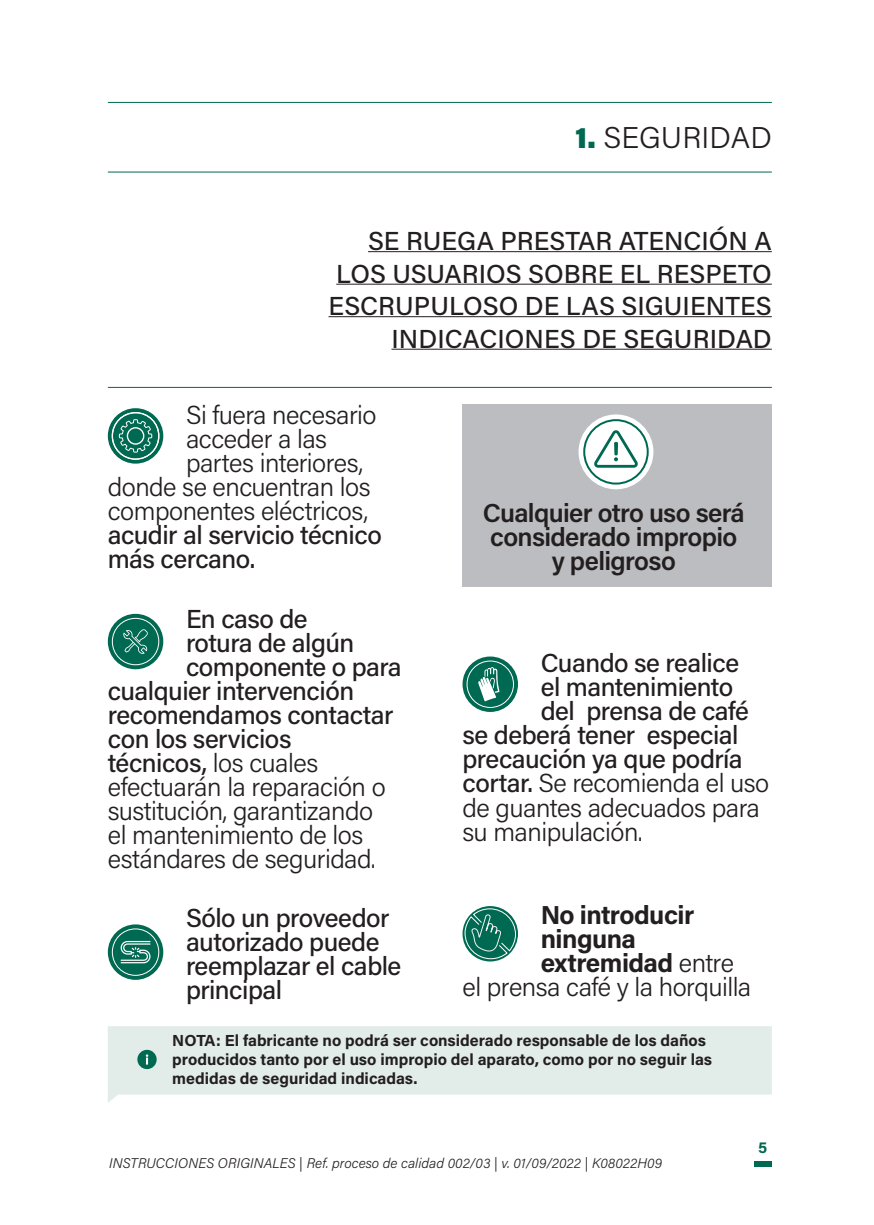
<style>
.page{position:relative;width:874px;height:1225px;background:#fff}
.page>*{position:absolute;margin:0;border:0;box-sizing:border-box;transform-origin:0 0}
.t1{font:300 30px "Acumin Pro";color:#231f20}
.Enumeración{font:500 26px/24px "Acumin Pro";letter-spacing:-.02em;color:#231f20}
.Enumeración-2{font:300 26px "Acumin Pro";letter-spacing:-.02em;color:#231f20}
.Subrayado{font:500 26px/32.6px "Acumin Pro";color:#231f20;text-align:right}
.Enumeración-3{font:600 26px/24px "Acumin Pro";letter-spacing:-.025em;color:#231f20;text-align:center}
.Enumeración-4{font:700 26px "Acumin Pro";letter-spacing:-.02em;color:#231f20}
.Nota{font:700 16px/19px "Acumin Pro";color:#231f20}
.t2{font:700 16px "Acumin Pro";color:#006951}
.t3{font:italic 300 14px "Acumin Pro";letter-spacing:.01em;color:#231f20}
.s1{font-weight:900;color:#006951}
.s2{font-weight:300}
.s3{font-weight:500}
</style>
<div class="page">
<div style="left:753px;top:1161px;width:18px;height:6px;background:#006951"></div>
<svg style="left:108px;top:1026px;width:663px;height:77px;background:#e5eeeb"></svg>
<div style="left:137px;top:1049px;width:19px;height:20px;background:#006951;border-radius:50%"></div>
<svg style="left:146px;top:1054px;width:2px;height:10px"></svg>
<hr style="left:108px;top:102px;width:663px;height:1px;background:#006951">
<hr style="left:108px;top:172px;width:663px;height:1px;background:#006951">
<hr style="left:368px;top:251px;width:403px;height:1px;background:#231f20">
<hr style="left:336px;top:284px;width:435px;height:1px;background:#231f20">
<hr style="left:328px;top:316px;width:443px;height:1px;background:#231f20">
<hr style="left:391px;top:349px;width:380px;height:1px;background:#231f20">
<hr style="left:108px;top:387px;width:663px;height:1px;background:#006951">
<svg style="left:108px;top:408px;width:55px;height:55px"></svg>
<div style="left:112px;top:412px;width:47px;height:47px;border:1px solid #fff;border-radius:50%"></div>
<svg style="left:119px;top:419px;width:33px;height:33px"></svg>
<div style="left:127px;top:427px;width:17px;height:18px;border:1px solid #fff;border-radius:50%"></div>
<div style="left:108px;top:614px;width:55px;height:55px;background:#006951;border-radius:50%"></div>
<div style="left:112px;top:618px;width:47px;height:47px;border:1px solid #fff;border-radius:50%"></div>
<svg style="left:123px;top:629px;width:25px;height:25px"></svg>
<svg style="left:108px;top:924px;width:55px;height:56px;background:#14745e"></svg>
<div style="left:112px;top:928px;width:47px;height:48px;border:1px solid #fff;border-radius:50%"></div>
<svg style="left:120px;top:941px;width:30px;height:22px"></svg>
<svg style="left:462px;top:656px;width:55px;height:56px;background:#197762"></svg>
<div style="left:466px;top:660px;width:47px;height:48px;border:1px solid #fff;border-radius:50%"></div>
<svg style="left:478px;top:667px;width:21px;height:34px"></svg>
<svg style="left:462px;top:906px;width:55px;height:55px"></svg>
<svg style="left:464px;top:908px;width:52px;height:51px;background:#418f7d"></svg>
<div style="left:462px;top:404px;width:309px;height:183px;background:#bcbdc0"></div>
<svg style="left:578px;top:414px;width:75px;height:75px;background:#e3eeeb"></svg>
<div style="left:583px;top:419px;width:65px;height:65px;border:2px solid #006951;border-radius:50%"></div>
<svg style="left:593px;top:430px;width:44px;height:38px;background:#c1dad5"></svg>
<p class="t1" style="left:575px;top:117px;width:198px"><span class="s1">1.</span> SEGURIDAD</p>
<p class="Subrayado" style="left:328px;top:224px;width:444px">SE RUEGA PRESTAR ATENCIÓN A<br>LOS USUARIOS SOBRE EL RESPETO<br>ESCRUPULOSO DE LAS SIGUIENTES<br>INDICACIONES DE SEGURIDAD</p>
<p class="Enumeración-2" style="left:186px;top:397px;width:192px">Si fuera necesario</p>
<p class="Enumeración-2" style="left:186px;top:421px;width:142px">acceder a las</p>
<p class="Enumeración-2" style="left:186px;top:445px;width:179px">partes interiores,</p>
<p class="Enumeración-2" style="left:108px;top:469px;width:264px">donde se encuentran los</p>
<p class="Enumeración-2" style="left:108px;top:493px;width:262px">componentes eléctricos,</p>
<p class="Enumeración" style="left:108px;top:522px;width:275px">acudir al servicio técnico</p>
<p class="Enumeración" style="left:108px;top:546px;width:149px">más cercano.</p>
<p class="Enumeración-3" style="left:482px;top:500px;width:263px">Cualquier otro uso será considerado impropio y peligroso</p>
<p class="Enumeración" style="left:186px;top:605px;width:123px">En caso de</p>
<p class="Enumeración" style="left:186px;top:629px;width:170px">rotura de algún</p>
<p class="Enumeración" style="left:186px;top:653px;width:217px">componente o para</p>
<p class="Enumeración" style="left:108px;top:677px;width:248px">cualquier intervención</p>
<p class="Enumeración" style="left:108px;top:701px;width:287px">recomendamos contactar</p>
<p class="Enumeración" style="left:108px;top:725px;width:185px">con los servicios</p>
<p class="Enumeración" style="left:108px;top:749px;width:212px">técnicos, <span class="s2">los cuales</span></p>
<p class="Enumeración-2" style="left:108px;top:769px;width:279px">efectuarán la reparación o</p>
<p class="Enumeración-2" style="left:108px;top:793px;width:266px">sustitución, garantizando</p>
<p class="Enumeración-2" style="left:108px;top:817px;width:257px">el mantenimiento de los</p>
<p class="Enumeración-2" style="left:108px;top:841px;width:269px">estándares de seguridad.</p>
<p class="Enumeración" style="left:186px;top:905px;width:217px">Sólo un proveedor autorizado puede reemplazar el cable principal</p>
<p class="Nota" style="left:172px;top:1030px;width:541px">NOTA: El fabricante no podrá ser considerado responsable de los daños producidos tanto por el uso impropio del aparato, como por no seguir las medidas de seguridad indicadas.</p>
<p class="Enumeración" style="left:540px;top:650px;width:200px">Cuando se realice</p>
<p class="Enumeración" style="left:540px;top:674px;width:194px">el mantenimiento</p>
<p class="Enumeración" style="left:540px;top:698px;width:209px">del prensa de café</p>
<p class="Enumeración" style="left:462px;top:722px;width:277px">se deberá tener especial</p>
<p class="Enumeración" style="left:462px;top:746px;width:281px">precaución ya que podría</p>
<p class="Enumeración-2" style="left:462px;top:765px;width:308px"><span class="s3">cortar.</span> Se recomienda el uso</p>
<p class="Enumeración-2" style="left:462px;top:789px;width:299px">de guantes adecuados para</p>
<p class="Enumeración-2" style="left:462px;top:813px;width:181px">su manipulación.</p>
<p class="Enumeración-4" style="left:540px;top:896px;width:155px">No introducir</p>
<p class="Enumeración-4" style="left:540px;top:920px;width:97px">ninguna</p>
<p class="Enumeración-4" style="left:540px;top:944px;width:195px">extremidad <span class="s2">entre</span></p>
<p class="Enumeración-2" style="left:462px;top:968px;width:290px">el prensa café y la horquilla</p>
<p class="t3" style="left:109px;top:1153px;width:554px">INSTRUCCIONES ORIGINALES | Ref. proceso de calidad 002/03 | v. 01/09/2022 | K08022H09</p>
<p class="t2" style="left:757px;top:1136px;width:11px">5</p>
</div>
